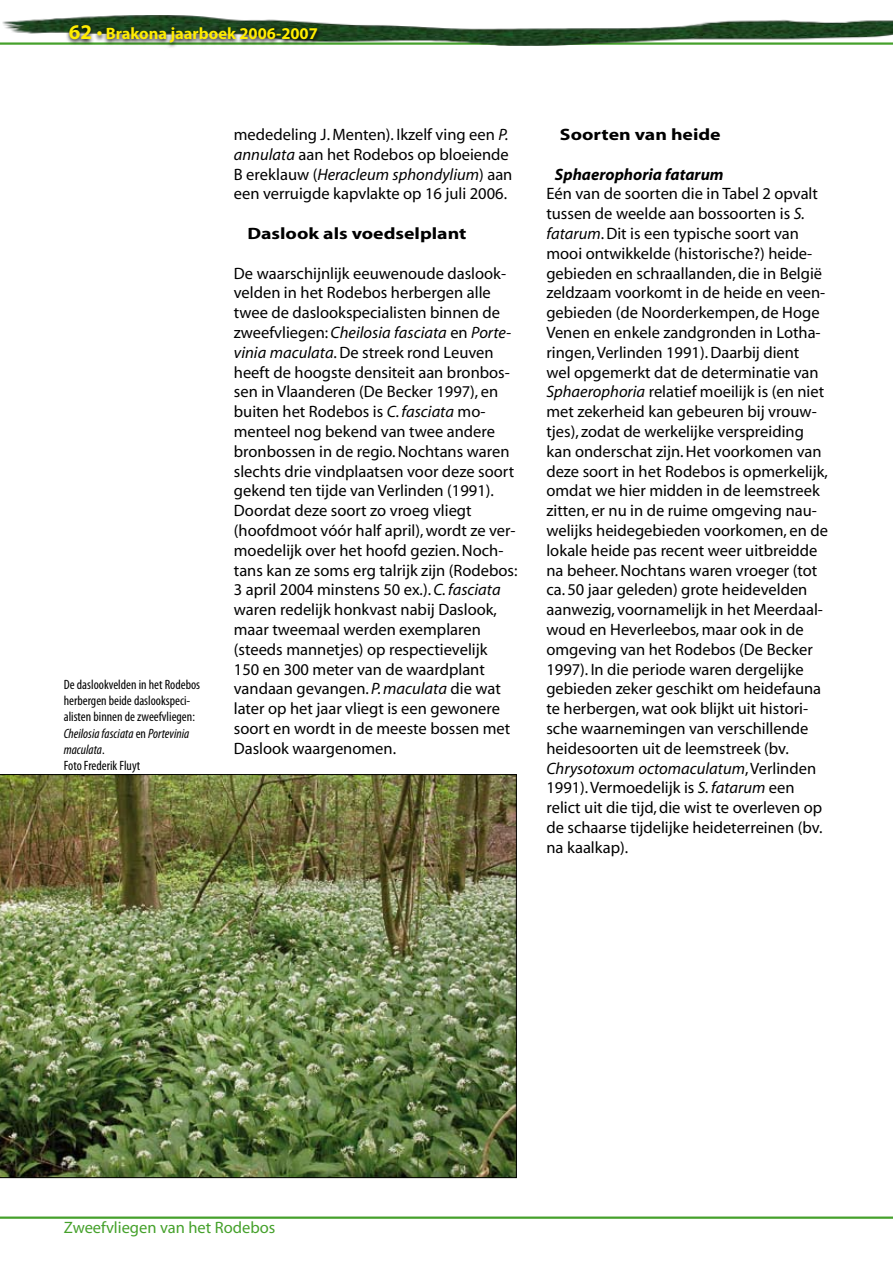
<style>
.page{position:relative;width:893px;height:1263px;background:#fff}
.page>*{position:absolute;margin:0;border:0;box-sizing:border-box;transform-origin:0 0}
.t1{font:16.5px/19.8px "Myriad";color:#000}
.t2{font:700 16.5px "Myriad";color:#000;scale:1.2 1}
.t3{font:700 16.5px "Myriad";color:#ffed00}
.t4{font:16.5px "Myriad";color:#45a12b}
.t5{font:italic 700 16.5px "Myriad";color:#000}
.t6{font:condensed 13.5px/16.2px "Myriad Pro";color:#000}
.s1{font-size:21px}
.s2{font-style:italic}
</style>
<div class="page">
<img style="left:2px;top:15px;width:891px;height:31px">
<svg style="left:65px;top:22px;width:311px;height:25px;background:#556f54"></svg>
<hr style="left:0;top:1216px;width:893px;height:3px;background:#45a12b">
<img style="left:0;top:774px;width:517px;height:404px">
<p class="t3" style="left:69px;top:25px;width:250px"><span class="s1">62</span> • Brakona jaarboek 2006-2007</p>
<p class="t6" style="left:64px;top:676px;width:138px">De daslookvelden in het Rodebos herbergen beide daslookspeci&shy;alisten binnen de zweefvliegen:<br><span class="s2">Cheilosia fasciata</span> en <span class="s2">Portevinia maculata</span>.<br>Foto Frederik Fluyt</p>
<p class="t1" style="left:234px;top:125px;width:280px">mededeling J. Menten). Ikzelf ving een <span class="s2">P. annulata</span> aan het Rodebos op bloeiende B ereklauw (<span class="s2">Heracleum sphondylium</span>) aan een verruigde kapvlakte op 16 juli 2006.</p>
<p class="t2" style="left:247px;top:225px;width:184px">Daslook als voedselplant</p>
<p class="t1" style="left:234px;top:264px;width:285px">De waarschijnlijk eeuwenoude daslook&shy;velden in het Rodebos herbergen alle twee de daslookspecialisten binnen de zweefvliegen: <span class="s2">Cheilosia fasciata</span> en <span class="s2">Porte&shy;vinia maculata</span>. De streek rond Leuven heeft de hoogste densiteit aan bronbos&shy;sen in Vlaanderen (De Becker 1997), en buiten het Rodebos is <span class="s2">C. fasciata</span> mo&shy;menteel nog bekend van twee andere bronbossen in de regio. Nochtans waren slechts drie vindplaatsen voor deze soort gekend ten tijde van Verlinden (1991).<br>Doordat deze soort zo vroeg vliegt (hoofdmoot vóór half april), wordt ze ver&shy;moedelijk over het hoofd gezien. Noch&shy;tans kan ze soms erg talrijk zijn (Rodebos:<br>3 april 2004 minstens 50 ex.). <span class="s2">C. fasciata </span>waren redelijk honkvast nabij Daslook, maar tweemaal werden exemplaren (steeds mannetjes) op respectievelijk<br>150 en 300 meter van de waardplant vandaan gevangen. <span class="s2">P. maculata</span> die wat later op het jaar vliegt is een gewonere soort en wordt in de meeste bossen met Daslook waargenomen.</p>
<p class="t2" style="left:560px;top:126px;width:135px">Soorten van heide</p>
<p class="t5" style="left:555px;top:165px;width:170px">Sphaerophoria fatarum</p>
<p class="t1" style="left:546px;top:185px;width:283px">Eén van de soorten die in Tabel 2 opvalt tussen de weelde aan bossoorten is <span class="s2">S. fatarum</span>. Dit is een typische soort van mooi ontwikkelde (historische?) heide&shy;gebieden en schraallanden, die in België zeldzaam voorkomt in de heide en veen&shy;gebieden (de Noorderkempen, de Hoge Venen en enkele zandgronden in Lotha&shy;ringen, Verlinden 1991). Daarbij dient<br>wel opgemerkt dat de determinatie van <span class="s2">Sphaerophoria</span> relatief moeilijk is (en niet met zekerheid kan gebeuren bij vrouw&shy;tjes), zodat de werkelijke verspreiding kan onderschat zijn. Het voorkomen van deze soort in het Rodebos is opmerkelijk, omdat we hier midden in de leemstreek zitten, er nu in de ruime omgeving nau&shy;welijks heidegebieden voorkomen, en de lokale heide pas recent weer uitbreidde na beheer. Nochtans waren vroeger (tot ca. 50 jaar geleden) grote heidevelden aanwezig, voornamelijk in het Meerdaal&shy;woud en Heverleebos, maar ook in de omgeving van het Rodebos (De Becker 1997). In die periode waren dergelijke gebieden zeker geschikt om heidefauna te herbergen, wat ook blijkt uit histori&shy;sche waarnemingen van verschillende heidesoorten uit de leemstreek (bv.<br><span class="s2">Chrysotoxum octomaculatum</span>, Verlinden 1991). Vermoedelijk is <span class="s2">S. fatarum</span> een relict uit die tijd, die wist te overleven op de schaarse tijdelijke heideterreinen (bv. na kaalkap).</p>
<p class="t4" style="left:64px;top:1219px;width:213px">Zweefvliegen van het Rodebos</p>
</div>
